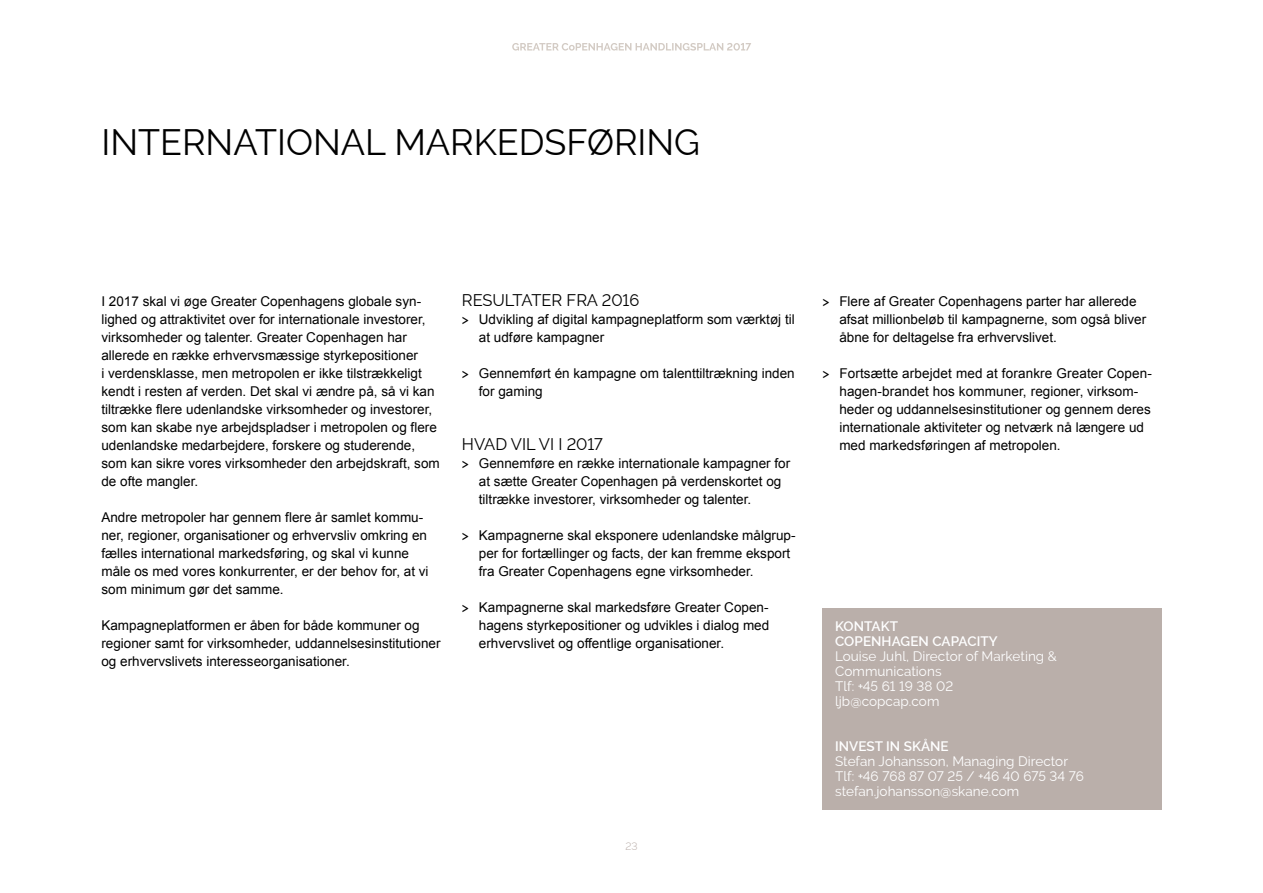
<style>
.page{position:relative;width:1263px;height:893px;background:#fff}
.page>*{position:absolute;margin:0;border:0;box-sizing:border-box;transform-origin:0 0}
.t1{font:36px "Raleway";color:#000}
.t2{font:16.5px "Raleway";color:#000}
.t3{font:13.5px/18px "Arial";color:#000}
.t4{font:13.5px/15px "Raleway";letter-spacing:.005em;color:#fff}
.t5{font:600 13.5px/15px "Raleway";letter-spacing:.005em;color:#fff}
.t6{font:300 10.5px "Raleway";color:#baafaa}
.s1{font-family:"Raleway";font-weight:500}
</style>
<div class="page">
<div style="left:822px;top:608px;width:339px;height:201px;background:#baafaa"></div>
<svg style="left:512px;top:43px;width:239px;height:8px"></svg>
<h1 class="t1" style="left:101px;top:122px;width:600px">INTERNATIONAL MARKEDSFØRING</h1>
<p class="t3" style="left:101px;top:292px;width:340px">I 2017 skal vi øge Greater Copenhagens globale syn&shy;lighed og attraktivitet over for internationale investorer, virksomheder og talenter. Greater Copenhagen har allerede en række erhvervsmæssige styrkepositioner<br>i verdensklasse, men metropolen er ikke tilstrækkeligt kendt i resten af verden. Det skal vi ændre på, så vi kan tiltrække flere udenlandske virksomheder og investorer, som kan skabe nye arbejdspladser i metropolen og flere udenlandske medarbejdere, forskere og studerende, som kan sikre vores virksomheder den arbejdskraft, som de ofte mangler.</p>
<p class="t3" style="left:101px;top:508px;width:329px">Andre metropoler har gennem flere år samlet kommu&shy;ner, regioner, organisationer og erhvervsliv omkring en fælles international markedsføring, og skal vi kunne måle os med vores konkurrenter, er der behov for, at vi som minimum gør det samme.</p>
<p class="t3" style="left:101px;top:616px;width:341px">Kampagneplatformen er åben for både kommuner og regioner samt for virksomheder, uddannelsesinstitutioner og erhvervslivets interesseorganisationer.</p>
<p class="t2" style="left:462px;top:291px;width:179px">RESULTATER FRA 2016</p>
<p class="t3" style="left:479px;top:310px;width:317px;text-indent:-17px"><span class="s1">&gt;</span> Udvikling af digital kampagneplatform som værktøj til at udføre kampagner</p>
<p class="t3" style="left:479px;top:364px;width:317px;text-indent:-17px"><span class="s1">&gt;</span> Gennemført én kampagne om talenttiltrækning inden for gaming</p>
<p class="t2" style="left:462px;top:435px;width:142px">HVAD VIL VI I 2017</p>
<p class="t3" style="left:479px;top:454px;width:313px;text-indent:-17px"><span class="s1">&gt;</span> Gennemføre en række internationale kampagner for at sætte Greater Copenhagen på verdenskortet og tiltrække investorer, virksomheder og talenter.</p>
<p class="t3" style="left:479px;top:526px;width:318px;text-indent:-17px"><span class="s1">&gt;</span> Kampagnerne skal eksponere udenlandske målgrup&shy;per for fortællinger og facts, der kan fremme eksport fra Greater Copenhagens egne virksomheder.</p>
<p class="t3" style="left:479px;top:598px;width:292px;text-align:justify;text-indent:-17px"><span class="s1">&gt;</span> Kampagnerne skal markedsføre Greater Copen&shy;hagens styrkepositioner og udvikles i dialog med erhvervslivet og offentlige organisationer.</p>
<p class="t6" style="left:625px;top:841px;width:14px">23</p>
<p class="t3" style="left:839px;top:292px;width:308px;text-indent:-17px"><span class="s1">&gt;</span> Flere af Greater Copenhagens parter har allerede afsat millionbeløb til kampagnerne, som også bliver åbne for deltagelse fra erhvervslivet.</p>
<p class="t3" style="left:839px;top:364px;width:314px;text-indent:-17px"><span class="s1">&gt;</span> Fortsætte arbejdet med at forankre Greater Copen&shy;hagen-brandet hos kommuner, regioner, virksom&shy;heder og uddannelsesinstitutioner og gennem deres internationale aktiviteter og netværk nå længere ud med markedsføringen af metropolen.</p>
<p class="t5" style="left:835px;top:619px;width:164px">KONTAKT<br>COPENHAGEN CAPACITY</p>
<p class="t4" style="left:835px;top:649px;width:223px">Louise Juhl, Director of Marketing &amp;<br>Communications<br>Tlf: +45 61 19 38 02 ljb@copcap.com</p>
<p class="t5" style="left:835px;top:739px;width:115px">INVEST IN SKÅNE</p>
<p class="t4" style="left:835px;top:754px;width:250px">Stefan Johansson, Managing Director<br>Tlf: +46 768 87 07 25 / +46 40 675 34 76 stefan.johansson@skane.com</p>
</div>
